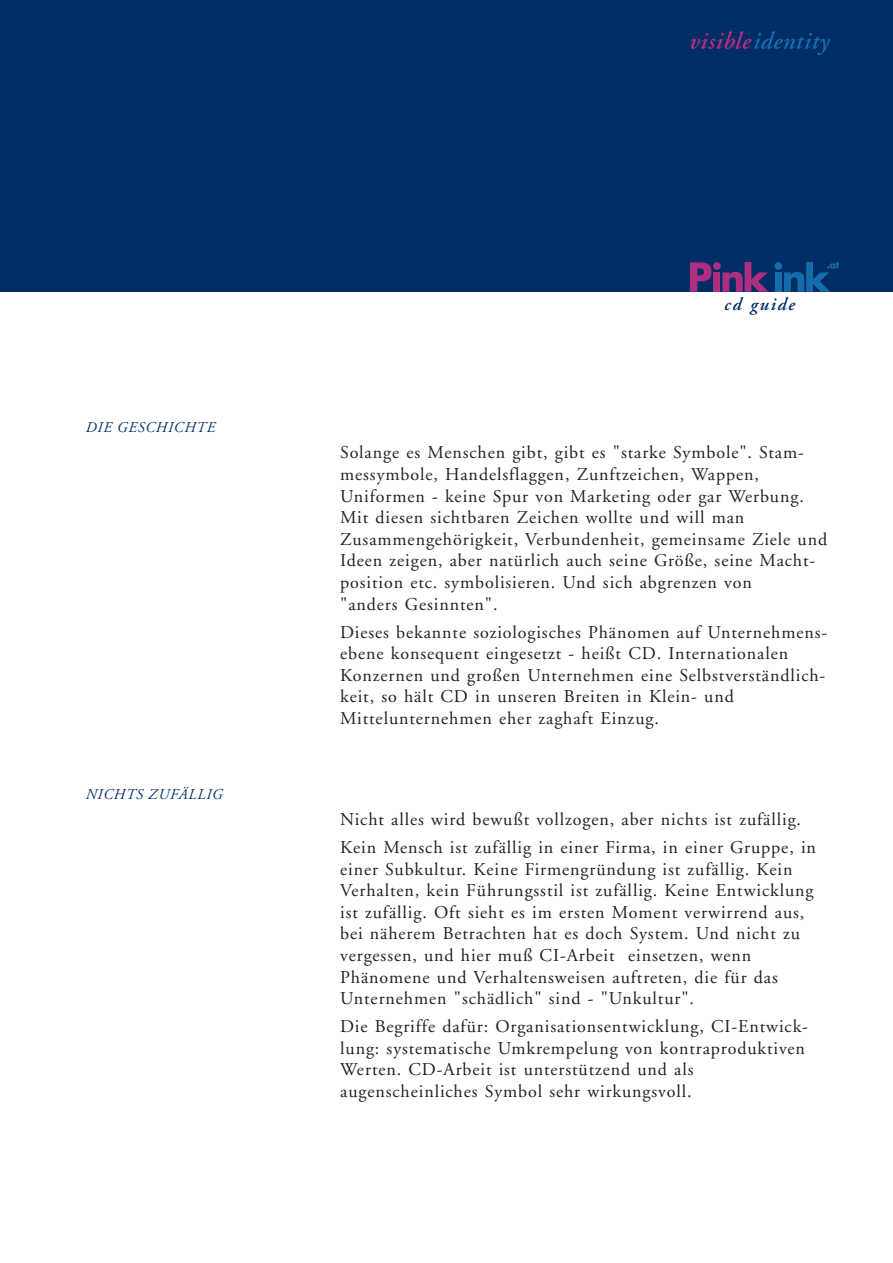
<style>
.page{position:relative;width:893px;height:1263px;background:#fff}
.page>*{position:absolute;margin:0;border:0;box-sizing:border-box;transform-origin:0 0}
.t1{font:18px/21.6px "Adobe Garamond";letter-spacing:.05em;color:#231f20}
.t2{font:italic 600 18px "Adobe Garamond";letter-spacing:.095em;color:#002d66}
.t3{font:italic 15px "Adobe Garamond";letter-spacing:.05em;color:#002d66}
</style>
<div class="page">
<div style="left:0;top:0;width:893px;height:291px;background:#002d66"></div>
<div style="left:775px;top:272px;width:7px;height:19px;background:#166bab"></div>
<div style="left:774px;top:262px;width:8px;height:8px;background:#166bab;border-radius:50%"></div>
<svg style="left:722px;top:262px;width:46px;height:29px"></svg>
<div style="left:713px;top:272px;width:7px;height:19px;background:#ae2e81"></div>
<div style="left:713px;top:262px;width:8px;height:8px;background:#ae2e81;border-radius:50%"></div>
<svg style="left:690px;top:262px;width:21px;height:29px"></svg>
<svg style="left:784px;top:262px;width:55px;height:29px"></svg>
<svg style="left:690px;top:31px;width:140px;height:24px"></svg>
<p class="t3" style="left:85px;top:421px;width:131px">DIE GESCHICHTE</p>
<p class="t3" style="left:85px;top:788px;width:139px">NICHTS ZUFÄLLIG</p>
<p class="t2" style="left:724px;top:297px;width:72px">cd guide</p>
<p class="t1" style="left:340px;top:443px;width:488px">Solange es Menschen gibt, gibt es "starke Symbole". Stam&shy;messymbole, Handelsflaggen, Zunftzeichen, Wappen, Uniformen - keine Spur von Marketing oder gar Werbung.<br>Mit diesen sichtbaren Zeichen wollte und will man Zusammengehörigkeit, Verbundenheit, gemeinsame Ziele und Ideen zeigen, aber natürlich auch seine Größe, seine Macht&shy;position etc. symbolisieren. Und sich abgrenzen von<br>"anders Gesinnten".</p>
<p class="t1" style="left:340px;top:623px;width:489px">Dieses bekannte soziologisches Phänomen auf Unternehmens&shy;ebene konsequent eingesetzt - heißt CD. Internationalen Konzernen und großen Unternehmen eine Selbstverständlich&shy;keit, so hält CD in unseren Breiten in Klein- und Mittelunternehmen eher zaghaft Einzug.</p>
<p class="t1" style="left:340px;top:807px;width:477px;line-height:28px">Nicht alles wird bewußt vollzogen, aber nichts ist zufällig.<br>Kein Mensch ist zufällig in einer Firma, in einer Gruppe, in</p>
<p class="t1" style="left:340px;top:860px;width:475px">einer Subkultur. Keine Firmengründung ist zufällig. Kein Verhalten, kein Führungsstil ist zufällig. Keine Entwicklung ist zufällig. Oft sieht es im ersten Moment verwirrend aus, bei näherem Betrachten hat es doch System. Und nicht zu vergessen, und hier muß CI-Arbeit einsetzen, wenn Phänomene und Verhaltensweisen auftreten, die für das Unternehmen "schädlich" sind - "Unkultur".</p>
<p class="t1" style="left:340px;top:1017px;width:469px">Die Begriffe dafür: Organisationsentwicklung, CI-Entwick&shy;lung: systematische Umkrempelung von kontraproduktiven Werten. CD-Arbeit ist unterstützend und als augenscheinliches Symbol sehr wirkungsvoll.</p>
</div>
